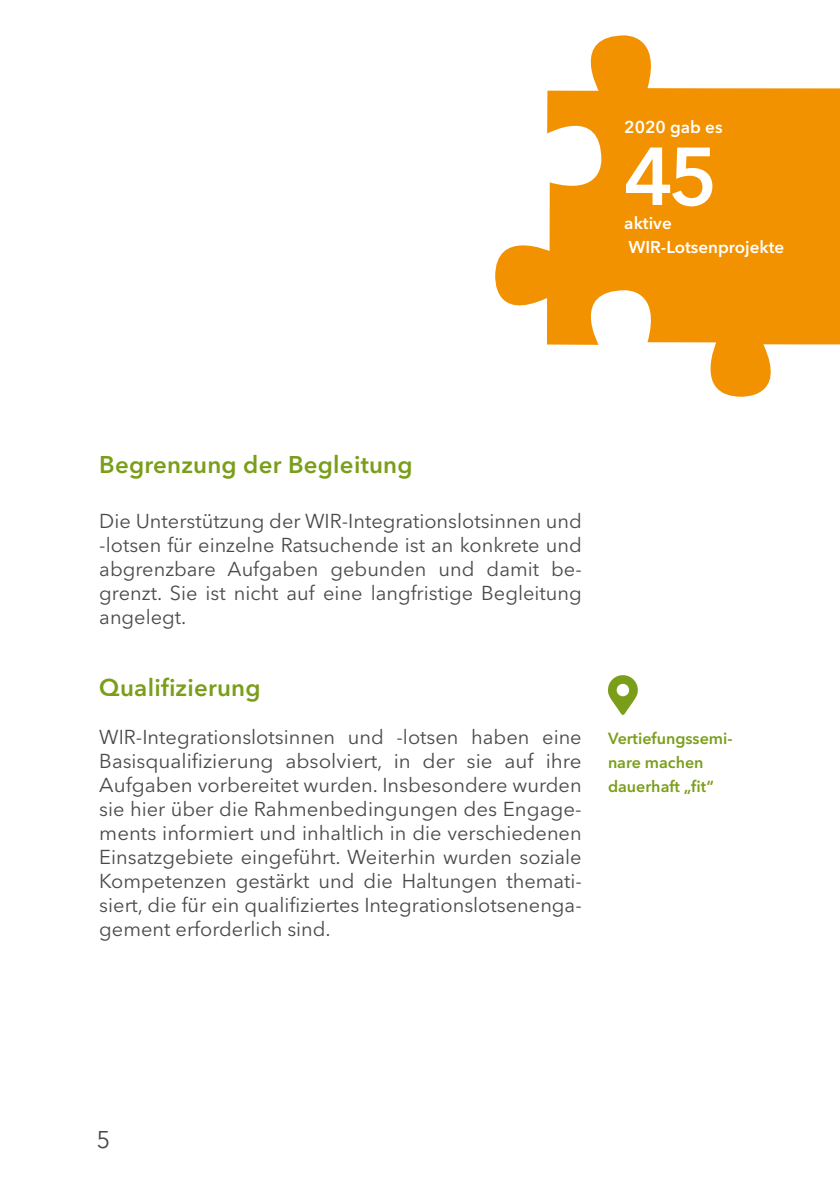
<style>
.page{position:relative;width:840px;height:1191px;background:#fff}
.page>*{position:absolute;margin:0;border:0;box-sizing:border-box;transform-origin:0 0}
.Fliesstext{font:600 81px "Avenir Next LT Pro";color:#fff}
.Zwischenhead_2{font:600 24px "Avenir Next LT Pro";letter-spacing:.01em;color:#7a9e1a}
.t1{font:24px "Avenir Next LT Pro";color:#4a4a49}
.Fliesstext-2{font:20px/24px "Avenir Next LT Pro";color:#4a4a49;text-align:justify}
.Text_Kasten{font:600 17px "Avenir Next LT Pro";color:#fff}
.Marginalien{font:600 16px/24px "Avenir Next LT Pro";color:#7a9e1a}
</style>
<div class="page">
<svg style="left:495px;top:35px;width:344px;height:362px;fill:#f39200"></svg>
<svg style="left:608px;top:675px;width:29px;height:40px"></svg>
<p class="Text_Kasten" style="left:624px;top:117px;width:100px">2020 gab es</p>
<p class="Fliesstext" style="left:624px;top:127px;width:95px">45</p>
<p class="Text_Kasten" style="left:624px;top:213px;width:49px">aktive</p>
<p class="Text_Kasten" style="left:628px;top:237px;width:157px">WIR-Lotsenprojekte</p>
<h3 class="Zwischenhead_2" style="left:99px;top:450px;width:315px">Begrenzung der Begleitung</h3>
<p class="Fliesstext-2" style="left:99px;top:509px;width:483px">Die Unterstützung der WIR-Integrationslotsinnen und -lotsen für einzelne Ratsuchende ist an konkrete und abgrenzbare Aufgaben gebunden und damit be&shy;grenzt. Sie ist nicht auf eine langfristige Begleitung angelegt.</p>
<h3 class="Zwischenhead_2" style="left:99px;top:673px;width:163px">Qualifizierung</h3>
<p class="Fliesstext-2" style="left:99px;top:725px;width:483px">WIR-Integrationslotsinnen und -lotsen haben eine Basisqualifizierung absolviert, in der sie auf ihre Aufgaben vorbereitet wurden. Insbesondere wurden sie hier über die Rahmenbedingungen des Engage&shy;ments informiert und inhaltlich in die verschiedenen Einsatzgebiete eingeführt. Weiterhin wurden soziale Kompetenzen gestärkt und die Haltungen themati&shy;siert, die für ein qualifiziertes Integrationslotsenenga&shy;gement erforderlich sind.</p>
<p class="Marginalien" style="left:607px;top:726px;width:126px">Vertiefungssemi&shy;nare machen</p>
<p class="Marginalien" style="left:607px;top:774px;width:107px">dauerhaft „fit“</p>
<p class="t1" style="left:96px;top:1125px;width:15px">5</p>
</div>
